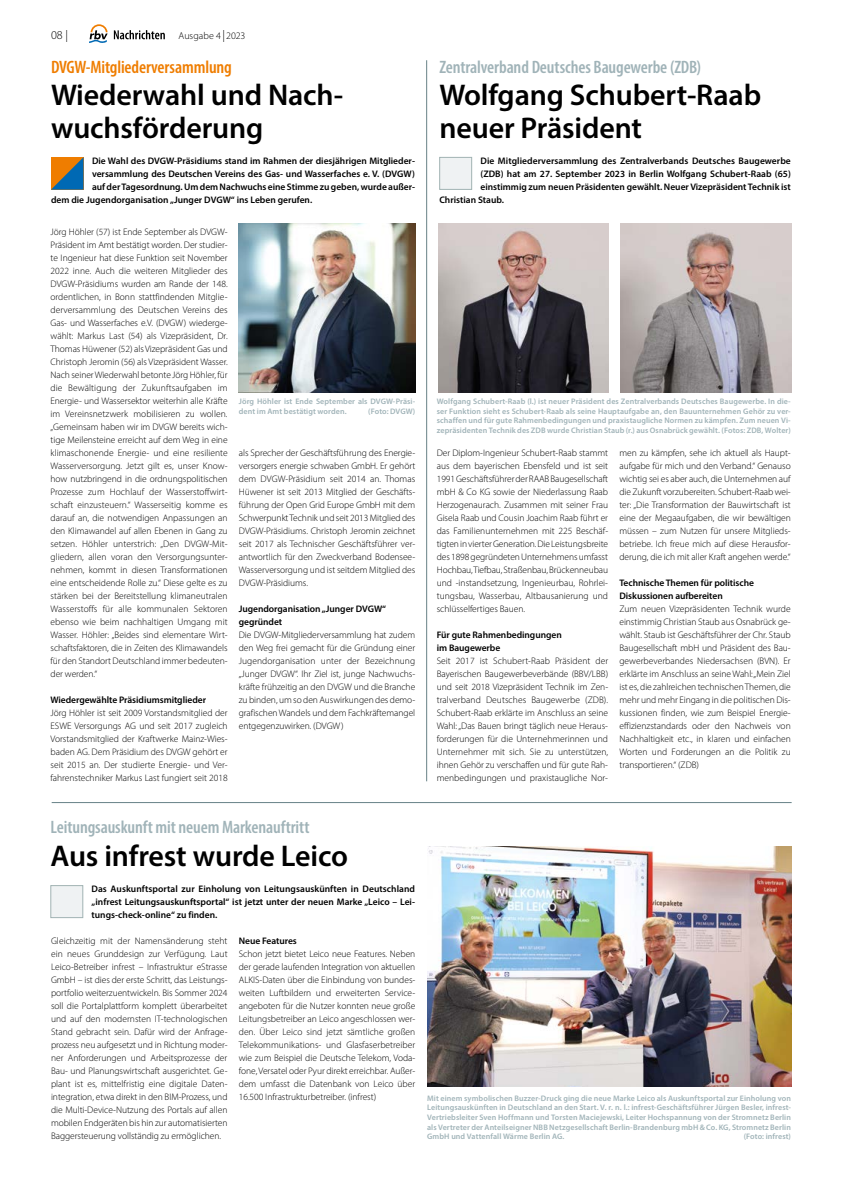
<style>
.page{position:relative;width:842px;height:1191px;background:#fff}
.page>*{position:absolute;margin:0;border:0;box-sizing:border-box;transform-origin:0 0}
.t1{font:600 30px/32.5px "Myriad Pro";letter-spacing:-.005em;color:#000}
.t2{font:600 condensed 18px "Myriad Pro";letter-spacing:-.005em;color:#a0b3b8}
.t3{font:600 condensed 18px "Myriad Pro";letter-spacing:-.01em;color:#ef7d00}
.t4{font:300 12px "Myriad Pro";color:#000}
.t5{font:300 10px "Myriad Pro";color:#000}
.t6{font:300 9.5px/13px "Myriad Pro";letter-spacing:-.005em;color:#000;text-align:justify}
.t7{font:600 9.5px/13px "Myriad Pro";color:#000}
.t8{font:600 8px/9.6px "Myriad Pro";letter-spacing:.01em;color:#a0b3b8;text-align:justify}
.s1{font-size:12px}
</style>
<div class="page">
<svg style="left:89px;top:24px;width:19px;height:19px"></svg>
<svg style="left:114px;top:30px;width:51px;height:9px"></svg>
<img style="left:239px;top:223px;width:176px;height:169px">
<hr style="left:52px;top:802px;width:740px;height:1px;background:#678287">
<hr style="left:426px;top:60px;width:1px;height:721px;background:#678287">
<div style="left:439px;top:157px;width:33px;height:33px;background:#eff2f3;border:1px solid #a1b3b3"></div>
<img style="left:620px;top:223px;width:171px;height:169px">
<img style="left:438px;top:223px;width:171px;height:169px">
<img style="left:427px;top:846px;width:365px;height:241px">
<div style="left:51px;top:885px;width:32px;height:33px;background:#eff2f3;border:1px solid #a1b3b3"></div>
<svg style="left:51px;top:157px;width:33px;height:33px"></svg>
<p class="t4" style="left:51px;top:28px;width:19px">08 |</p>
<p class="t5" style="left:179px;top:30px;width:68px">Ausgabe 4 <span class="s1">|</span> 2023</p>
<h2 class="t3" style="left:51px;top:55px;width:182px">DVGW-Mitgliederversammlung</h2>
<h1 class="t1" style="left:51px;top:78px;width:294px">Wiederwahl und Nach&shy;wuchsförderung</h1>
<p class="t7" style="left:92px;top:154px;width:324px">Die Wahl des DVGW-Präsidiums stand im Rahmen der diesjährigen Mitglieder-</p>
<p class="t7" style="left:92px;top:167px;width:324px">versammlung des Deutschen Vereins des Gas- und Wasserfaches e. V. (DVGW)</p>
<p class="t7" style="left:92px;top:180px;width:324px">auf der Tagesordnung. Um dem Nachwuchs eine Stimme zu geben, wurde außer-</p>
<p class="t7" style="left:51px;top:193px;width:263px">dem die Jugendorganisation „Junger DVGW“ ins Leben gerufen.</p>
<p class="t6" style="left:51px;top:225px;width:179px">Jörg Höhler (57) ist Ende September als DVGW-Präsident im Amt bestätigt worden. Der studier&shy;te Ingenieur hat diese Funktion seit November 2022 inne. Auch die weiteren Mitglieder des DVGW-Präsidiums wurden am Rande der 148. ordentlichen, in Bonn stattfindenden Mitglie&shy;derversammlung des Deutschen Vereins des Gas- und Wasserfaches e.V. (DVGW) wiederge&shy;wählt: Markus Last (54) als Vizepräsident, Dr.<br>Thomas Hüwener (52) als Vizepräsident Gas und Christoph Jeromin (56) als Vizepräsident Wasser.<br>Nach seiner Wiederwahl betonte Jörg Höhler, für die Bewältigung der Zukunftsaufgaben im Energie- und Wassersektor weiterhin alle Kräfte im Vereinsnetzwerk mobilisieren zu wollen. „Gemeinsam haben wir im DVGW bereits wich&shy;tige Meilensteine erreicht auf dem Weg in eine klimaschonende Energie- und eine resiliente Wasserversorgung. Jetzt gilt es, unser Know&shy;how nutzbringend in die ordnungspolitischen Prozesse zum Hochlauf der Wasserstoffwirt&shy;schaft einzusteuern.“ Wasserseitig komme es darauf an, die notwendigen Anpassungen an den Klimawandel auf allen Ebenen in Gang zu setzen. Höhler unterstrich: „Den DVGW-Mit&shy;gliedern, allen voran den Versorgungsunter&shy;nehmen, kommt in diesen Transformationen eine entscheidende Rolle zu.“ Diese gelte es zu stärken bei der Bereitstellung klimaneutralen Wasserstoffs für alle kommunalen Sektoren ebenso wie beim nachhaltigen Umgang mit Wasser. Höhler: „Beides sind elementare Wirt&shy;schaftsfaktoren, die in Zeiten des Klimawandels für den Standort Deutschland immer bedeuten&shy;der werden.“</p>
<p class="t7" style="left:51px;top:693px;width:157px">Wiedergewählte Präsidiumsmitglieder</p>
<p class="t6" style="left:51px;top:706px;width:179px">Jörg Höhler ist seit 2009 Vorstandsmitglied der ESWE Versorgungs AG und seit 2017 zugleich Vorstandsmitglied der Kraftwerke Mainz-Wies&shy;baden AG. Dem Präsidium des DVGW gehört er seit 2015 an. Der studierte Energie- und Ver&shy;fahrenstechniker Markus Last fungiert seit 2018</p>
<p class="t8" style="left:239px;top:396px;width:178px">Jörg Höhler ist Ende September als DVGW-Präsi&shy;dent im Amt bestätigt worden.</p>
<p class="t8" style="left:368px;top:406px;width:49px">(Foto: DVGW)</p>
<p class="t6" style="left:239px;top:446px;width:178px">als Sprecher der Geschäftsführung des Energie&shy;versorgers energie schwaben GmbH. Er gehört dem DVGW-Präsidium seit 2014 an. Thomas Hüwener ist seit 2013 Mitglied der Geschäfts&shy;führung der Open Grid Europe GmbH mit dem Schwerpunkt Technik und seit 2013 Mitglied des DVGW-Präsidiums. Christoph Jeromin zeichnet seit 2017 als Technischer Geschäftsführer ver&shy;antwortlich für den Zweckverband Bodensee-Wasserversorgung und ist seitdem Mitglied des DVGW-Präsidiums.</p>
<p class="t7" style="left:239px;top:602px;width:149px">Jugendorganisation „Junger DVGW“ gegründet</p>
<p class="t6" style="left:239px;top:628px;width:178px">Die DVGW-Mitgliederversammlung hat zudem den Weg frei gemacht für die Gründung einer Jugendorganisation unter der Bezeichnung „Junger DVGW“. Ihr Ziel ist, junge Nachwuchs&shy;kräfte frühzeitig an den DVGW und die Branche zu binden, um so den Auswirkungen des demo&shy;grafischen Wandels und dem Fachkräftemangel entgegenzuwirken. (DVGW)</p>
<h2 class="t2" style="left:439px;top:55px;width:263px">Zentralverband Deutsches Baugewerbe (ZDB)</h2>
<h1 class="t1" style="left:439px;top:78px;width:323px">Wolfgang Schubert-Raab neuer Präsident</h1>
<p class="t7" style="left:480px;top:154px;width:312px">Die Mitgliederversammlung des Zentralverbands Deutsches Baugewerbe</p>
<p class="t7" style="left:480px;top:167px;width:312px">(ZDB) hat am 27. September 2023 in Berlin Wolfgang Schubert-Raab (65)</p>
<p class="t7" style="left:480px;top:180px;width:312px">einstimmig zum neuen Präsidenten gewählt. Neuer Vizepräsident Technik ist</p>
<p class="t7" style="left:439px;top:193px;width:66px">Christian Staub.</p>
<p class="t8" style="left:437px;top:396px;width:355px">Wolfgang Schubert-Raab (l.) ist neuer Präsident des Zentralverbands Deutsches Baugewerbe. In die&shy;ser Funktion sieht es Schubert-Raab als seine Hauptaufgabe an, den Bauunternehmen Gehör zu ver&shy;schaffen und für gute Rahmenbedingungen und praxistaugliche Normen zu kämpfen. Zum neuen Vi&shy;zepräsidenten Technik des ZDB wurde Christian Staub (r.) aus Osnabrück gewählt. (Fotos: ZDB, Wolter)</p>
<p class="t6" style="left:437px;top:446px;width:173px">Der Diplom-Ingenieur Schubert-Raab stammt aus dem bayerischen Ebensfeld und ist seit 1991 Geschäftsführer der RAAB Baugesellschaft mbH &amp; Co KG sowie der Niederlassung Raab Herzogenaurach. Zusammen mit seiner Frau Gisela Raab und Cousin Joachim Raab führt er das Familienunternehmen mit 225 Beschäf&shy;tigten in vierter Generation. Die Leistungsbreite des 1898 gegründeten Unternehmens umfasst Hochbau, Tiefbau, Straßenbau, Brückenneubau und -instandsetzung, Ingenieurbau, Rohrlei&shy;tungsbau, Wasserbau, Altbausanierung und schlüsselfertiges Bauen.</p>
<p class="t7" style="left:437px;top:628px;width:126px">Für gute Rahmenbedingungen im Baugewerbe</p>
<p class="t6" style="left:437px;top:654px;width:173px">Seit 2017 ist Schubert-Raab Präsident der Bayerischen Baugewerbeverbände (BBV/LBB) und seit 2018 Vizepräsident Technik im Zen&shy;tralverband Deutsches Baugewerbe (ZDB).<br>Schubert-Raab erklärte im Anschluss an seine Wahl: „Das Bauen bringt täglich neue Heraus&shy;forderungen für die Unternehmerinnen und Unternehmer mit sich. Sie zu unterstützen, ihnen Gehör zu verschaffen und für gute Rah&shy;menbedingungen und praxistaugliche Nor-</p>
<p class="t6" style="left:619px;top:446px;width:173px">men zu kämpfen, sehe ich aktuell als Haupt&shy;aufgabe für mich und den Verband.“ Genauso wichtig sei es aber auch, die Unternehmen auf die Zukunft vorzubereiten. Schubert-Raab wei&shy;ter: „Die Transformation der Bauwirtschaft ist eine der Megaaufgaben, die wir bewältigen müssen – zum Nutzen für unsere Mitglieds&shy;betriebe. Ich freue mich auf diese Herausfor&shy;derung, die ich mit aller Kraft angehen werde.“</p>
<p class="t7" style="left:619px;top:576px;width:136px">Technische Themen für politische<br>Diskussionen aufbereiten</p>
<p class="t6" style="left:619px;top:602px;width:173px">Zum neuen Vizepräsidenten Technik wurde einstimmig Christian Staub aus Osnabrück ge&shy;wählt. Staub ist Geschäftsführer der Chr. Staub Baugesellschaft mbH und Präsident des Bau&shy;gewerbeverbandes Niedersachsen (BVN). Er erklärte im Anschluss an seine Wahl: „Mein Ziel ist es, die zahlreichen technischen Themen, die mehr und mehr Eingang in die politischen Dis&shy;kussionen finden, wie zum Beispiel Energie&shy;effizienzstandards oder den Nachweis von Nachhaltigkeit etc., in klaren und einfachen Worten und Forderungen an die Politik zu transportieren.“ (ZDB)</p>
<h2 class="t2" style="left:51px;top:816px;width:261px">Leitungsauskunft mit neuem Markenauftritt</h2>
<h1 class="t1" style="left:51px;top:838px;width:299px">Aus infrest wurde Leico</h1>
<p class="t7" style="left:92px;top:882px;width:325px;text-align:justify">Das Auskunftsportal zur Einholung von Leitungsauskünften in Deutschland „infrest Leitungsauskunftsportal“ ist jetzt unter der neuen Marke „Leico – Lei&shy;tungs-check-online“ zu finden.</p>
<p class="t6" style="left:51px;top:934px;width:178px">Gleichzeitig mit der Namensänderung steht ein neues Grunddesign zur Verfügung. Laut Leico-Betreiber infrest – Infrastruktur eStrasse GmbH – ist dies der erste Schritt, das Leistungs&shy;portfolio weiterzuentwickeln. Bis Sommer 2024 soll die Portalplattform komplett überarbeitet und auf den modernsten IT-technologischen Stand gebracht sein. Dafür wird der Anfrage&shy;prozess neu aufgesetzt und in Richtung moder&shy;ner Anforderungen und Arbeitsprozesse der Bau- und Planungswirtschaft ausgerichtet. Ge&shy;plant ist es, mittelfristig eine digitale Daten&shy;integration, etwa direkt in den BIM-Prozess, und die Multi-Device-Nutzung des Portals auf allen mobilen Endgeräten bis hin zur automatisierten Baggersteuerung vollständig zu ermöglichen.</p>
<p class="t7" style="left:239px;top:934px;width:60px">Neue Features</p>
<p class="t6" style="left:239px;top:947px;width:178px">Schon jetzt bietet Leico neue Features. Neben der gerade laufenden Integration von aktuellen ALKIS-Daten über die Einbindung von bundes&shy;weiten Luftbildern und erweiterten Service&shy;angeboten für die Nutzer konnten neue große Leitungsbetreiber an Leico angeschlossen wer&shy;den. Über Leico sind jetzt sämtliche großen Telekommunikations- und Glasfaserbetreiber wie zum Beispiel die Deutsche Telekom, Voda&shy;fone, Versatel oder Pyur direkt erreichbar. Außer&shy;dem umfasst die Datenbank von Leico über 16.500 Infrastrukturbetreiber. (infrest)</p>
<p class="t8" style="left:427px;top:1093px;width:365px">Mit einem symbolischen Buzzer-Druck ging die neue Marke Leico als Auskunftsportal zur Einholung von Leitungsauskünften in Deutschland an den Start. V. r. n. l.: infrest-Geschäftsführer Jürgen Besler, infrest-Vertriebsleiter Sven Hoffmann und Torsten Maciejewski, Leiter Hochspannung von der Stromnetz Berlin als Vertreter der Anteilseigner NBB Netzgesellschaft Berlin-Brandenburg mbH &amp; Co. KG, Stromnetz Berlin GmbH und Vattenfall Wärme Berlin AG.</p>
<p class="t8" style="left:744px;top:1131px;width:49px">(Foto: infrest)</p>
</div>
